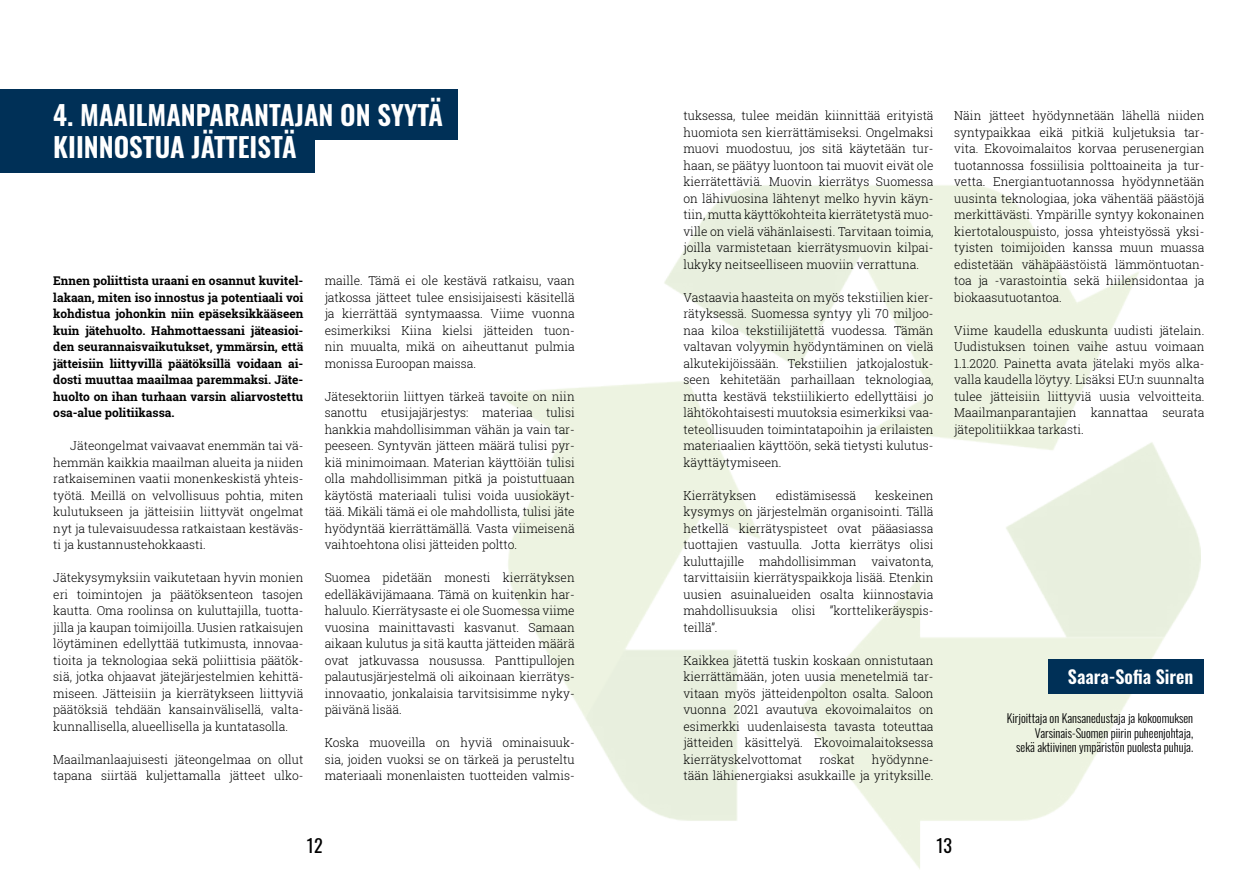
<style>
.page{position:relative;width:1259px;height:893px;background:#fff}
.page>*{position:absolute;margin:0;border:0;box-sizing:border-box;transform-origin:0 0}
.t1{font:600 27px/32.4px "Oswald";color:#fff}
.t2{font:600 18px "Oswald";color:#fff}
.t3{font:18px "Oswald";color:#000}
.t4{font:300 12.3px/16.5px "Roboto Slab";color:#000;text-align:justify}
.t5{font:700 12px/16.5px "Roboto Slab";color:#000;text-align:justify}
.t6{font:300 12px/16.5px "Roboto Slab";color:#000;text-align:justify}
.t7{font:300 12px/14.4px "Oswald";color:#000;text-align:right}
</style>
<div class="page">
<img style="left:494px;top:185px;width:706px;height:684px">
<div style="left:0;top:89px;width:457px;height:50px;background:#003057"></div>
<div style="left:0;top:123px;width:314px;height:50px;background:#003057"></div>
<div style="left:1048px;top:659px;width:156px;height:34px;background:#003057"></div>
<h1 class="t1" style="left:53px;top:100px;width:391px">4. MAAILMANPARANTAJAN ON SYYTÄ<br>KIINNOSTUA JÄTTEISTÄ</h1>
<p class="t5" style="left:53px;top:272px;width:252px">Ennen poliittista uraani en osannut kuvitel&shy;lakaan, miten iso innostus ja potentiaali voi kohdistua johonkin niin epäseksikkääseen kuin jätehuolto. Hahmottaessani jäteasioi&shy;den seurannaisvaikutukset, ymmärsin, että jätteisiin liittyvillä päätöksillä voidaan ai&shy;dosti muuttaa maailmaa paremmaksi. Jäte&shy;huolto on ihan turhaan varsin aliarvostettu osa-alue politiikassa.</p>
<p class="t6" style="left:53px;top:437px;width:252px;text-indent:17px">Jäteongelmat vaivaavat enemmän tai vä&shy;hemmän kaikkia maailman alueita ja niiden ratkaiseminen vaatii monenkeskistä yhteis&shy;työtä. Meillä on velvollisuus pohtia, miten kulutukseen ja jätteisiin liittyvät ongelmat nyt ja tulevaisuudessa ratkaistaan kestäväs&shy;ti ja kustannustehokkaasti.</p>
<p class="t4" style="left:53px;top:569px;width:252px">Jätekysymyksiin vaikutetaan hyvin monien eri toimintojen ja päätöksenteon tasojen kautta. Oma roolinsa on kuluttajilla, tuotta&shy;jilla ja kaupan toimijoilla. Uusien ratkaisujen löytäminen edellyttää tutkimusta, innovaa&shy;tioita ja teknologiaa sekä poliittisia päätök&shy;siä, jotka ohjaavat jätejärjestelmien kehittä&shy;miseen. Jätteisiin ja kierrätykseen liittyviä päätöksiä tehdään kansainvälisellä, valta&shy;kunnallisella, alueellisella ja kuntatasolla.</p>
<p class="t4" style="left:53px;top:750px;width:252px">Maailmanlaajuisesti jäteongelmaa on ollut tapana siirtää kuljettamalla jätteet ulko-</p>
<p class="t4" style="left:325px;top:272px;width:252px">maille. Tämä ei ole kestävä ratkaisu, vaan jatkossa jätteet tulee ensisijaisesti käsitellä ja kierrättää syntymaassa. Viime vuonna esimerkiksi Kiina kielsi jätteiden tuon&shy;nin muualta, mikä on aiheuttanut pulmia monissa Euroopan maissa.</p>
<p class="t4" style="left:325px;top:387px;width:252px">Jätesektoriin liittyen tärkeä tavoite on niin sanottu etusijajärjestys: materiaa tulisi hankkia mahdollisimman vähän ja vain tar&shy;peeseen. Syntyvän jätteen määrä tulisi pyr&shy;kiä minimoimaan. Materian käyttöiän tulisi olla mahdollisimman pitkä ja poistuttuaan käytöstä materiaali tulisi voida uusiokäyt&shy;tää. Mikäli tämä ei ole mahdollista, tulisi jäte hyödyntää kierrättämällä. Vasta viimeisenä vaihtoehtona olisi jätteiden poltto.</p>
<p class="t4" style="left:325px;top:569px;width:252px">Suomea pidetään monesti kierrätyksen edelläkävijämaana. Tämä on kuitenkin har&shy;haluulo. Kierrätysaste ei ole Suomessa viime vuosina mainittavasti kasvanut. Samaan aikaan kulutus ja sitä kautta jätteiden määrä ovat jatkuvassa nousussa. Panttipullojen palautusjärjestelmä oli aikoinaan kierrätys&shy;innovaatio, jonkalaisia tarvitsisimme nyky&shy;päivänä lisää.</p>
<p class="t4" style="left:325px;top:734px;width:252px">Koska muoveilla on hyviä ominaisuuk&shy;sia, joiden vuoksi se on tärkeä ja perusteltu materiaali monenlaisten tuotteiden valmis-</p>
<p class="t4" style="left:683px;top:107px;width:252px">tuksessa, tulee meidän kiinnittää erityistä huomiota sen kierrättämiseksi. Ongelmaksi muovi muodostuu, jos sitä käytetään tur&shy;haan, se päätyy luontoon tai muovit eivät ole kierrätettäviä. Muovin kierrätys Suomessa on lähivuosina lähtenyt melko hyvin käyn&shy;tiin, mutta käyttökohteita kierrätetystä muo&shy;ville on vielä vähänlaisesti. Tarvitaan toimia, joilla varmistetaan kierrätysmuovin kilpai&shy;lukyky neitseelliseen muoviin verrattuna.</p>
<p class="t4" style="left:683px;top:288px;width:252px">Vastaavia haasteita on myös tekstiilien kier&shy;rätyksessä. Suomessa syntyy yli 70 miljoo&shy;naa kiloa tekstiilijätettä vuodessa. Tämän valtavan volyymin hyödyntäminen on vielä alkutekijöissään. Tekstiilien jatkojalostuk&shy;seen kehitetään parhaillaan teknologiaa, mutta kestävä tekstiilikierto edellyttäisi jo lähtökohtaisesti muutoksia esimerkiksi vaa&shy;teteollisuuden toimintatapoihin ja erilaisten materiaalien käyttöön, sekä tietysti kulutus&shy;käyttäytymiseen.</p>
<p class="t4" style="left:683px;top:486px;width:75px">Kierrätyksen</p>
<p class="t4" style="left:775px;top:486px;width:82px">edistämisessä</p>
<p class="t4" style="left:683px;top:486px;width:252px;text-indent:192px">keskeinen kysymys on järjestelmän organisointi. Tällä hetkellä kierrätyspisteet ovat pääasiassa tuottajien vastuulla. Jotta kierrätys olisi kuluttajille mahdollisimman vaivatonta, tarvittaisiin kierrätyspaikkoja lisää. Etenkin uusien asuinalueiden osalta kiinnostavia mahdollisuuksia olisi ”korttelikeräyspis&shy;teillä”.</p>
<p class="t4" style="left:683px;top:651px;width:252px">Kaikkea jätettä tuskin koskaan onnistutaan kierrättämään, joten uusia menetelmiä tar&shy;vitaan myös jätteidenpolton osalta. Saloon vuonna 2021 avautuva ekovoimalaitos on esimerkki uudenlaisesta tavasta toteuttaa jätteiden käsittelyä. Ekovoimalaitoksessa kierrätyskelvottomat</p>
<p class="t4" style="left:683px;top:750px;width:252px;text-align:right">hyödynne-<br>tään lähienergiaksi asukkaille ja yrityksille.</p>
<p class="t4" style="left:819px;top:750px;width:37px">roskat</p>
<p class="t4" style="left:954px;top:107px;width:252px">Näin jätteet hyödynnetään lähellä niiden syntypaikkaa eikä pitkiä kuljetuksia tar&shy;vita. Ekovoimalaitos korvaa perusenergian tuotannossa fossiilisia polttoaineita ja tur&shy;vetta. Energiantuotannossa hyödynnetään uusinta teknologiaa, joka vähentää päästöjä merkittävästi. Ympärille syntyy kokonainen kiertotalouspuisto, jossa yhteistyössä yksi&shy;tyisten toimijoiden kanssa muun muassa edistetään vähäpäästöistä lämmöntuotan&shy;toa ja -varastointia sekä hiilensidontaa ja biokaasutuotantoa.</p>
<p class="t4" style="left:954px;top:321px;width:252px">Viime kaudella eduskunta uudisti jätelain.<br>Uudistuksen toinen vaihe astuu voimaan 1.1.2020. Painetta avata jätelaki myös alka&shy;valla kaudella löytyy. Lisäksi EU:n suunnalta tulee jätteisiin liittyviä uusia velvoitteita.<br>Maailmanparantajien kannattaa seurata jätepolitiikkaa tarkasti.</p>
<h2 class="t2" style="left:1068px;top:667px;width:127px">Saara-Sofia Siren</h2>
<p class="t7" style="left:1006px;top:710px;width:188px">Kirjoittaja on Kansanedustaja ja kokoomuksen<br>Varsinais-Suomen piirin puheenjohtaja,<br>sekä aktiivinen ympäristön puolesta puhuja.</p>
<h2 class="t3" style="left:307px;top:830px;width:17px">12</h2>
<h2 class="t3" style="left:936px;top:830px;width:17px">13</h2>
</div>
